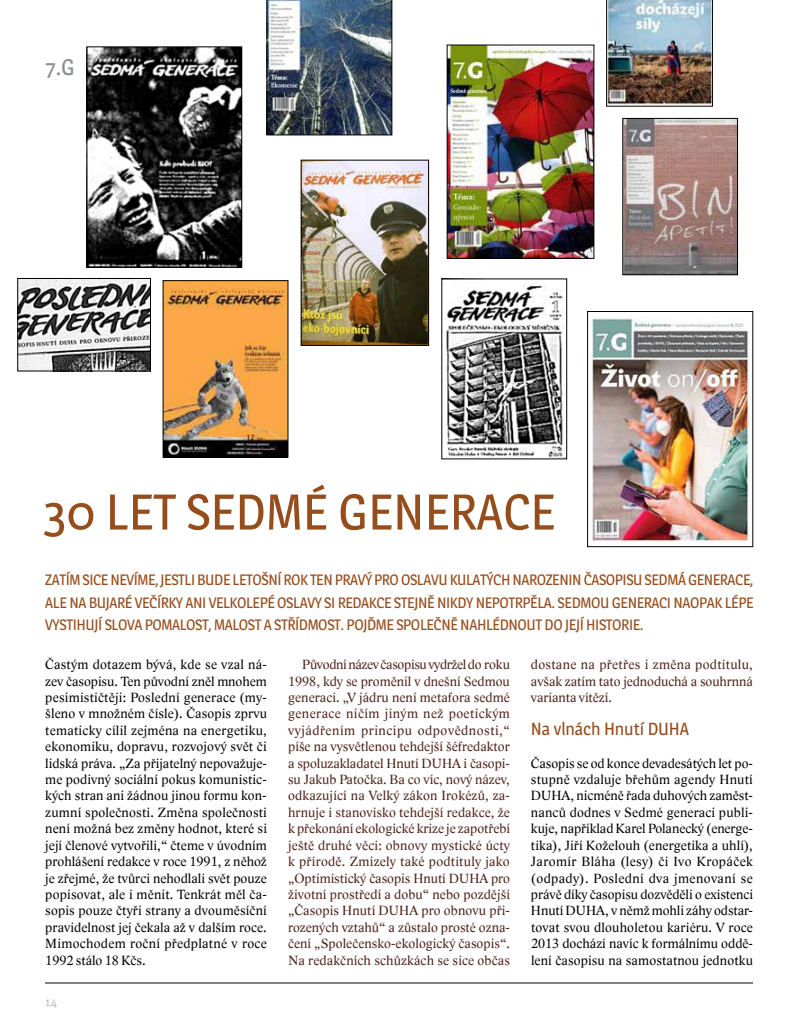
<style>
.page{position:relative;width:798px;height:1028px;background:#fff}
.page>*{position:absolute;margin:0;border:0;box-sizing:border-box;transform-origin:0 0}
.t1{font:50px "Magra";color:#964d1c}
.t2{font:22.5px "Magra";color:#8b8e90}
.t3{font:17.5px "Magra";letter-spacing:-.01em;color:#964d1c}
.t4{font:15px/22.5px "Magra";letter-spacing:-.025em;color:#964d1c;text-align:justify}
.t5{font:13.75px/16.4px "Lido STFCE";letter-spacing:.015em;color:#000;text-align:justify}
.t6{font:13.75px/16.4px "Lido STFCE";letter-spacing:.005em;color:#4d221a;text-align:justify}
.t7{font:12.5px "Magra";color:#bcbec0}
</style>
<div class="page">
<hr style="left:45px;top:982px;width:707px;height:1px;background:#000">
<img style="left:89px;top:49px;width:151px;height:216px">
<div style="left:87px;top:47px;width:155px;height:220px;border:1px solid #000"></div>
<img style="left:303px;top:162px;width:123px;height:181px">
<div style="left:301px;top:160px;width:127px;height:185px;border:1px solid #000"></div>
<img style="left:165px;top:282px;width:121px;height:173px">
<div style="left:163px;top:280px;width:125px;height:177px;border:1px solid #000"></div>
<img style="left:624px;top:120px;width:111px;height:153px">
<div style="left:622px;top:118px;width:115px;height:157px;border:1px solid #000"></div>
<img style="left:449px;top:47px;width:143px;height:209px">
<div style="left:447px;top:45px;width:147px;height:213px;border:1px solid #000"></div>
<img style="left:446px;top:285px;width:118px;height:172px">
<img style="left:20px;top:280px;width:129px;height:89px">
<div style="left:18px;top:278px;width:133px;height:93px;border:1px solid #000"></div>
<img style="left:590px;top:317px;width:158px;height:224px">
<div style="left:587px;top:311px;width:165px;height:236px;border:1px solid #000"></div>
<img style="left:267px;top:0;width:125px;height:135px">
<img style="left:606px;top:0;width:106px;height:106px">
<h2 class="t2" style="left:45px;top:53px;width:31px">7.G</h2>
<h1 class="t1" style="left:43px;top:482px;width:513px">30 LET SEDMÉ GENERACE</h1>
<p class="t4" style="left:45px;top:568px;width:709px">ZATÍM SICE NEVÍME, JESTLI BUDE LETOŠNÍ ROK TEN PRAVÝ PRO OSLAVU KULATÝCH NAROZENIN ČASOPISU SEDMÁ GENERACE, ALE NA BUJARÉ VEČÍRKY ANI VELKOLEPÉ OSLAVY SI REDAKCE STEJNĚ NIKDY NEPOTRPĚLA. SEDMOU GENERACI NAOPAK LÉPE VYSTIHUJÍ SLOVA POMALOST, MALOST A STŘÍDMOST. POJĎME SPOLEČNĚ NAHLÉDNOUT DO JEJÍ HISTORIE.</p>
<p class="t6" style="left:288px;top:656px;width:223px;text-indent:14px">Původní název časopisu vydržel do roku 1998, kdy se proměnil v dnešní Sedmou generaci. „V jádru není metafora sedmé generace ničím jiným než poetickým vyjádřením principu odpovědnosti,“ píše na vysvětlenou tehdejší šéfredaktor a spoluzakladatel Hnutí DUHA i časopi&shy;su Jakub Patočka. Ba co víc, nový název, odkazující na Velký zákon Irokézů, za&shy;hrnuje i stanovisko tehdejší redakce, že k překonání ekologické krize je zapotřebí ještě druhé věci: obnovy mystické úcty k přírodě. Zmizely také podtituly jako „Optimistický časopis Hnutí DUHA pro životní prostředí a dobu“ nebo pozdější „Časopis Hnutí DUHA pro obnovu při&shy;rozených vztahů“ a zůstalo prosté ozna&shy;čení „Společensko-ekologický časopis“.<br>Na redakčních schůzkách se sice občas</p>
<p class="t5" style="left:45px;top:656px;width:223px">Častým dotazem bývá, kde se vzal ná&shy;zev časopisu. Ten původní zněl mnohem pesimističtěji: Poslední generace (my&shy;šleno v množném čísle). Časopis zprvu tematicky cílil zejména na energetiku, ekonomiku, dopravu, rozvojový svět či lidská práva. „Za přijatelný nepovažuje&shy;me podivný sociální pokus komunistic&shy;kých stran ani žádnou jinou formu kon&shy;zumní společnosti. Změna společnosti není možná bez změny hodnot, které si její členové vytvořili,“ čteme v úvodním prohlášení redakce v roce 1991, z něhož je zřejmé, že tvůrci nehodlali svět pouze popisovat, ale i měnit. Tenkrát měl ča&shy;sopis pouze čtyři strany a dvouměsíční pravidelnost jej čekala až v dalším roce.<br>Mimochodem roční předplatné v roce 1992 stálo 18 Kčs.</p>
<p class="t6" style="left:530px;top:656px;width:223px">dostane na přetřes i změna podtitulu, avšak zatím tato jednoduchá a souhrnná varianta vítězí.</p>
<p class="t3" style="left:530px;top:718px;width:160px">Na vlnách Hnutí DUHA</p>
<p class="t5" style="left:530px;top:755px;width:223px">Časopis se od konce devadesátých let po&shy;stupně vzdaluje břehům agendy Hnutí DUHA, nicméně řada duhových zaměst&shy;nanců dodnes v Sedmé generaci publi&shy;kuje, například Karel Polanecký (energe&shy;tika), Jiří Koželouh (energetika a uhlí), Jaromír Bláha (lesy) či Ivo Kropáček (odpady). Poslední dva jmenovaní se právě díky časopisu dozvěděli o existenci Hnutí DUHA, v němž mohli záhy odstar&shy;tovat svou dlouholetou kariéru. V roce 2013 dochází navíc k formálnímu oddě&shy;lení časopisu na samostatnou jednotku</p>
<p class="t7" style="left:45px;top:994px;width:13px">14</p>
</div>
